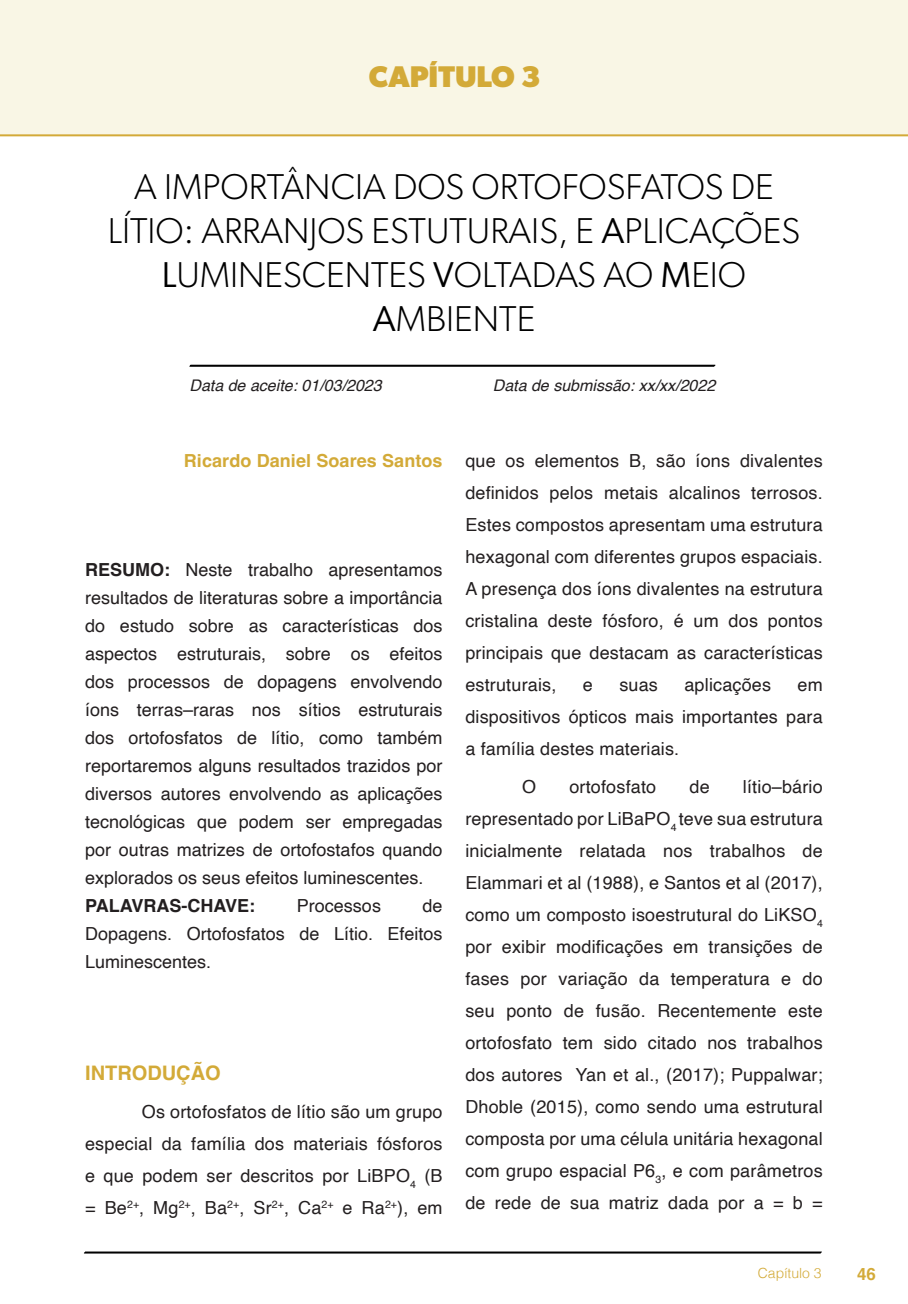
<style>
.page{position:relative;width:908px;height:1304px;background:#fff}
.page>*{position:absolute;margin:0;border:0;box-sizing:border-box;transform-origin:0 0}
.t1{font:300 36px/44px "Gibson";color:#000;text-align:center}
.t2{font:700 30px "Gibson";color:#d3aa38}
.t3{font:700 20px "Helvetica";color:#d3aa38}
.t4{font:18px/32px "Helvetica";letter-spacing:.01em;color:#231f20;text-align:justify}
.t5{font:700 18px "Helvetica";letter-spacing:.005em;color:#d3aa38}
.t6{font:700 18px "Helvetica";color:#231f20}
.t7{font:700 16.8px "Helvetica";color:#d3aa38}
.t8{font:italic 16px "Helvetica";color:#231f20}
.t9{font:300 14px "Helvetica";color:#d3aa38}
.s1{font-weight:400}
.s2{font-weight:700}
</style>
<div class="page">
<svg style="left:84px;top:1251px;width:737px;height:3px;background:#515151"></svg>
<svg style="left:189px;top:364px;width:526px;height:3px;background:#4f4f4f"></svg>
<div style="left:0;top:0;width:907px;height:136px;background:#f9f6e5"></div>
<div style="left:44px;top:72px;width:68px;height:61px;background:#f9f6e5"></div>
<h2 class="t2" style="left:369px;top:58px;width:173px">CAPÍTULO 3</h2>
<h1 class="t1" style="left:108px;top:164px;width:693px">A IM PORTÂNCIA DOS ORTOFOSFATOS DE<br>LÍTI O: ARRANJOS ESTUTU RAI S, E <span class="s1">A</span>PLI CAÇÕES<br><span class="s1">L</span>UMI NESCENTES <span class="s1">V</span>OLTADAS AO <span class="s1">M</span>EI O<br><span class="s1">A</span>MBI ENTE</h1>
<p class="t8" style="left:189px;top:373px;width:194px">Data de aceite: 01/03/2023</p>
<p class="t8" style="left:492px;top:373px;width:224px">Data de submissão: xx/xx/2022</p>
<p class="t5" style="left:184px;top:450px;width:260px">Ricardo Daniel Soares Santos</p>
<p class="t4" style="left:85px;top:556px;width:359px;line-height:28px"><span class="s2">RESUMO:</span> Neste trabalho apresentamos resultados de literaturas sobre a importância do estudo sobre as características dos aspectos estruturais, sobre os efeitos dos processos de dopagens envolvendo íons terras–raras nos sítios estruturais dos ortofosfatos de lítio, como também reportaremos alguns resultados trazidos por diversos autores envolvendo as aplicações tecnológicas que podem ser empregadas por outras matrizes de ortofostafos quando explorados os seus efeitos luminescentes.</p>
<p class="t6" style="left:85px;top:895px;width:172px">PALAVRAS-CHAVE:</p>
<p class="t4" style="left:297px;top:890px;width:86px">Processos</p>
<p class="t4" style="left:85px;top:892px;width:359px;line-height:28px;text-indent:337px">de Dopagens. Ortofosfatos de Lítio. Efeitos Luminescentes.</p>
<p class="t3" style="left:85px;top:1061px;width:137px">INTRODUÇÃO</p>
<p class="t4" style="left:85px;top:1096px;width:359px;text-indent:57px">Os ortofosfatos de lítio são um grupo especial da família dos materiais fósforos e que podem ser descritos por LiBPO<sub>4</sub> (B = Be<sup>2+</sup>, Mg<sup>2+</sup>, Ba<sup>2+</sup>, Sr<sup>2+</sup>, Ca<sup>2+</sup> e Ra<sup>2+</sup>), em</p>
<p class="t4" style="left:465px;top:445px;width:359px">que os elementos B, são íons divalentes definidos pelos metais alcalinos terrosos.<br>Estes compostos apresentam uma estrutura hexagonal com diferentes grupos espaciais.<br>A presença dos íons divalentes na estrutura cristalina deste fósforo, é um dos pontos principais que destacam as características estruturais,</p>
<p class="t4" style="left:582px;top:669px;width:12px">e</p>
<p class="t4" style="left:619px;top:669px;width:40px">suas</p>
<p class="t4" style="left:684px;top:669px;width:88px">aplicações</p>
<p class="t4" style="left:465px;top:669px;width:359px;text-indent:332px">em dispositivos ópticos mais importantes para a família destes materiais.</p>
<p class="t4" style="left:522px;top:771px;width:16px">O</p>
<p class="t4" style="left:569px;top:771px;width:88px">ortofosfato</p>
<p class="t4" style="left:689px;top:771px;width:22px">de</p>
<p class="t4" style="left:465px;top:771px;width:359px;text-indent:277px">lítio–bário representado por LiBaPO<sub>4</sub> teve sua estrutura inicialmente relatada nos trabalhos de Elammari et al (1988), e Santos et al (2017), como um composto isoestrutural do LiKSO<sub>4 </sub>por exibir modificações em transições de fases por variação da temperatura e do seu ponto de fusão. Recentemente este ortofosfato tem sido citado nos trabalhos dos autores Yan et al., (2017); Puppalwar; Dhoble (2015), como sendo uma estrutural composta por uma célula unitária hexagonal com grupo espacial P6<sub>3</sub>, e com parâmetros de rede de sua matriz dada por a = b =</p>
<p class="t9" style="left:757px;top:1261px;width:65px">Capítulo 3</p>
<p class="t7" style="left:856px;top:1264px;width:20px">46</p>
</div>
